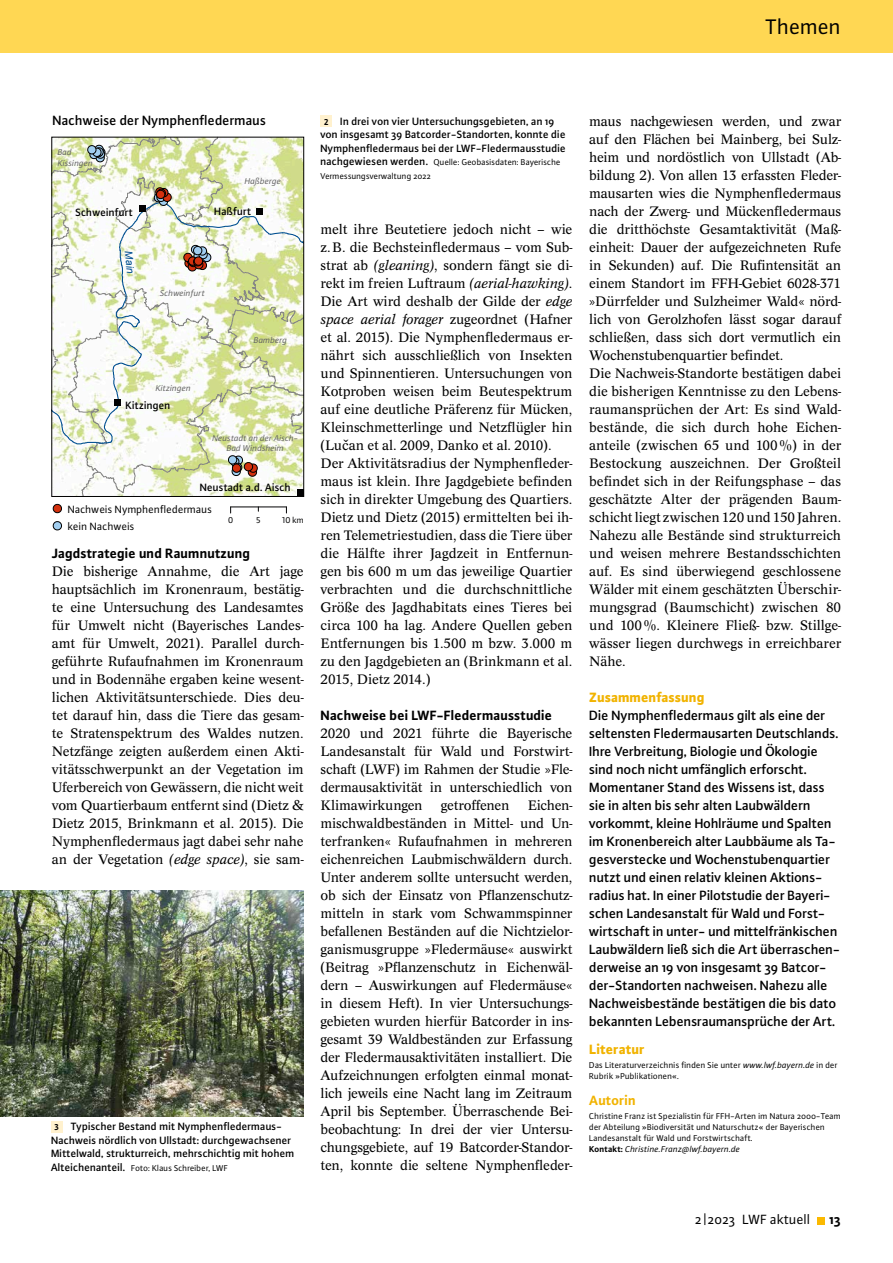
<style>
.page{position:relative;width:893px;height:1263px;background:#fff}
.page>*{position:absolute;margin:0;border:0;box-sizing:border-box;transform-origin:0 0}
.t1{font:22.5px "Plus Sans Pro";letter-spacing:-.005em;color:#000}
.t2{font:14.25px/18px "Concept Pro";letter-spacing:-.01em;color:#000;text-align:justify}
.t3{font:500 14.25px/18px "Plus Sans Pro";letter-spacing:-.01em;color:#000}
.t4{font:700 14.25px "Plus Sans Pro";color:#000}
.t5{font:800 14.25px "Plus Sans Pro";color:#f1b300}
.t6{font:14.25px "Plus Sans Pro";color:#000}
.t7{font:700 14.25px "Plus Sans Pro";color:#f1b300}
.t8{font:500 11.25px/13.5px "Plus Sans Pro";color:#000}
.t9{font:11.25px/17.2px "Plus Sans Pro";color:#000}
.t10{font:italic 10.5px "Arial";color:#004f90}
.t11{font:9px/11.2px "Plus Sans Pro";letter-spacing:.005em;color:#000}
.t12{font:italic 9px/10.5px "Plus Sans Pro";color:#636362}
.t13{font:9px "Plus Sans Pro";color:#020203}
.s1{font-style:italic}
.s2{font-weight:700;font-size:9px}
.s3{font-weight:500;font-size:11.25px}
.s4{font-weight:700}
</style>
<div class="page">
<div style="left:0;top:0;width:893px;height:53px;background:#ffd753"></div>
<div style="left:817px;top:1217px;width:8px;height:7px;background:#fbb900"></div>
<div style="left:51px;top:1121px;width:12px;height:11px;background:#fff1ce"></div>
<svg style="left:53px;top:521px;width:9px;height:9px"></svg>
<svg style="left:52px;top:136px;width:252px;height:359px"></svg>
<svg style="left:53px;top:504px;width:9px;height:9px"></svg>
<hr style="left:231px;top:507px;width:55px;height:1px;background:#020203">
<div style="left:320px;top:116px;width:12px;height:11px;background:#fff1ce"></div>
<img style="left:0;top:890px;width:303px;height:226px">
<div style="left:51px;top:137px;width:253px;height:360px;border:1px solid #000"></div>
<h1 class="t1" style="left:765px;top:12px;width:77px">Themen</h1>
<p class="t3" style="left:52px;top:111px;width:215px">Nachweise der Nymphenfledermaus</p>
<p class="t12" style="left:58px;top:147px;width:37px">Bad<br>Kissingen</p>
<p class="t8" style="left:75px;top:205px;width:59px">Schweinfurt</p>
<p class="t10" style="left:135px;top:250px;width:24px;rotate:84deg">Main</p>
<p class="t12" style="left:245px;top:176px;width:38px">Haßberge</p>
<p class="t8" style="left:214px;top:204px;width:39px">Haßfurt</p>
<p class="t12" style="left:160px;top:287px;width:46px">Schweinfurt</p>
<p class="t12" style="left:156px;top:382px;width:37px">Kitzingen</p>
<p class="t8" style="left:125px;top:398px;width:47px">Kitzingen</p>
<p class="t12" style="left:254px;top:335px;width:35px">Bamberg</p>
<p class="t12" style="left:212px;top:432px;width:88px;text-align:center">Neustadt an der Aisch-<br>Bad Windsheim</p>
<p class="t8" style="left:200px;top:480px;width:93px">Neustadt a.d. Aisch</p>
<p class="t9" style="left:68px;top:500px;width:146px">Nachweis Nymphenfledermaus kein Nachweis</p>
<p class="t13" style="left:228px;top:514px;width:7px">0</p>
<p class="t13" style="left:256px;top:514px;width:6px">5</p>
<p class="t13" style="left:282px;top:514px;width:23px">10 km</p>
<p class="t4" style="left:52px;top:543px;width:200px">Jagdstrategie und Raumnutzung</p>
<p class="t2" style="left:52px;top:562px;width:253px">Die bisherige Annahme, die Art jage hauptsächlich im Kronenraum, bestätig&shy;te eine Untersuchung des Landesamtes für Umwelt nicht (Bayerisches Landes&shy;amt für Umwelt, 2021). Parallel durch&shy;geführte Rufaufnahmen im Kronenraum und in Bodennähe ergaben keine wesent&shy;lichen Aktivitätsunterschiede. Dies deu&shy;tet darauf hin, dass die Tiere das gesam&shy;te Stratenspektrum des Waldes nutzen.<br>Netzfänge zeigten außerdem einen Akti&shy;vitätsschwerpunkt an der Vegetation im Uferbereich von Gewässern, die nicht weit vom Quartierbaum entfernt sind (Dietz &amp; Dietz 2015, Brinkmann et al. 2015). Die Nymphenfledermaus jagt dabei sehr nahe an der Vegetation <span class="s1">(edge space)</span>, sie sam-</p>
<p class="t8" style="left:51px;top:1119px;width:245px;text-indent:4px"><span class="s2">3</span> Typischer Bestand mit Nymphenfledermaus-<br>Nachweis nördlich von Ullstadt: durchgewachsener<br>Mittelwald, strukturreich, mehrschichtig mit hohem</p>
<p class="t11" style="left:51px;top:1162px;width:179px"><span class="s3">Alteichenanteil.</span> Foto: Klaus Schreiber, LWF</p>
<p class="t8" style="left:320px;top:114px;width:247px;text-indent:4px"><span class="s2">2</span> In drei von vier Untersuchungsgebieten, an 19 von insgesamt 39 Batcorder-Standorten, konnte die<br>Nymphenfledermaus bei der LWF-Fledermausstudie</p>
<p class="t11" style="left:320px;top:155px;width:242px;line-height:13.5px"><span class="s3">nachgewiesen werden.</span> Quelle: Geobasisdaten: Bayerische<br>Vermessungsverwaltung 2022</p>
<p class="t2" style="left:320px;top:220px;width:253px;text-align:left">melt ihre Beutetiere jedoch nicht – wie z.B. die Bechsteinfledermaus – vom Sub&shy;strat ab <span class="s1">(gleaning)</span>, sondern fängt sie di&shy;rekt im freien Luftraum <span class="s1">(aerial-hawking)</span>.<br>Die Art wird deshalb der Gilde der <span class="s1">edge space aerial forager</span> zugeordnet (Hafner et al. 2015). Die Nymphenfledermaus er&shy;nährt sich ausschließlich von Insekten und Spinnentieren. Untersuchungen von Kotproben weisen beim Beutespektrum auf eine deutliche Präferenz für Mücken, Kleinschmetterlinge und Netzflügler hin (Lučan et al. 2009, Danko et al. 2010).<br>Der Aktivitätsradius der Nymphenfleder&shy;maus ist klein. Ihre Jagdgebiete befinden sich in direkter Umgebung des Quartiers.<br>Dietz und Dietz (2015) ermittelten bei ih&shy;ren Telemetriestudien, dass die Tiere über die Hälfte ihrer Jagdzeit in Entfernun&shy;gen bis 600 m um das jeweilige Quartier verbrachten und die durchschnittliche Größe des Jagdhabitats eines Tieres bei circa 100 ha lag. Andere Quellen geben Entfernungen bis 1.500 m bzw. 3.000 m zu den Jagdgebieten an (Brinkmann et al.<br>2015, Dietz 2014.)</p>
<p class="t4" style="left:320px;top:704px;width:233px">Nachweise bei LWF-Fledermausstudie</p>
<p class="t2" style="left:320px;top:724px;width:253px">2020 und 2021 führte die Bayerische Landesanstalt für Wald und Forstwirt&shy;schaft (LWF) im Rahmen der Studie »Fle&shy;dermausaktivität in unterschiedlich von Klimawirkungen</p>
<p class="t2" style="left:320px;top:796px;width:253px;text-indent:207px">Eichen&shy;mischwaldbeständen in Mittel- und Un&shy;terfranken« Rufaufnahmen in mehreren eichenreichen Laubmischwäldern durch.<br>Unter anderem sollte untersucht werden, ob sich der Einsatz von Pflanzenschutz&shy;mitteln in stark vom Schwammspinner befallenen Beständen auf die Nichtzielor&shy;ganismusgruppe »Fledermäuse« auswirkt (Beitrag »Pflanzenschutz in Eichenwäl&shy;dern – Auswirkungen auf Fledermäuse« in diesem Heft). In vier Untersuchungs&shy;gebieten wurden hierfür Batcorder in ins&shy;gesamt 39 Waldbeständen zur Erfassung der Fledermausaktivitäten installiert. Die Aufzeichnungen erfolgten einmal monat&shy;lich jeweils eine Nacht lang im Zeitraum April bis September. Überraschende Bei&shy;beobachtung: In drei der vier Untersu&shy;chungsgebiete, auf 19 Batcorder-Standor&shy;ten, konnte die seltene Nymphenfleder-</p>
<p class="t2" style="left:441px;top:796px;width:70px">getroffenen</p>
<p class="t2" style="left:589px;top:112px;width:253px;text-align:left">maus nachgewiesen werden, und zwar auf den Flächen bei Mainberg, bei Sulz&shy;heim und nordöstlich von Ullstadt (Ab&shy;bildung 2). Von allen 13 erfassten Fleder&shy;mausarten wies die Nymphenfledermaus nach der Zwerg- und Mückenfledermaus die dritthöchste Gesamtaktivität (Maß&shy;einheit: Dauer der aufgezeichneten Rufe in Sekunden) auf. Die Rufintensität an einem Standort im FFH-Gebiet 6028-371 »Dürrfelder und Sulzheimer Wald« nörd&shy;lich von Gerolzhofen lässt sogar darauf schließen, dass sich dort vermutlich ein Wochenstubenquartier befindet.<br>Die Nachweis-Standorte bestätigen dabei die bisherigen Kenntnisse zu den Lebens&shy;raumansprüchen der Art: Es sind Wald&shy;bestände, die sich durch hohe Eichen&shy;anteile (zwischen 65 und 100%) in der Bestockung auszeichnen. Der Großteil befindet sich in der Reifungsphase – das geschätzte Alter der prägenden Baum&shy;schicht liegt zwischen 120 und 150 Jahren.<br>Nahezu alle Bestände sind strukturreich und weisen mehrere Bestandsschichten auf. Es sind überwiegend geschlossene Wälder mit einem geschätzten Überschir&shy;mungsgrad (Baumschicht) zwischen 80 und 100%. Kleinere Fließ- bzw. Stillge&shy;wässer liegen durchwegs in erreichbarer Nähe.</p>
<p class="t5" style="left:589px;top:686px;width:117px">Zusammenfassung</p>
<p class="t3" style="left:589px;top:705px;width:252px">Die Nymphenfledermaus gilt als eine der seltensten Fledermausarten Deutschlands.<br>Ihre Verbreitung, Biologie und Ökologie sind noch nicht umfänglich erforscht.<br>Momentaner Stand des Wissens ist, dass sie in alten bis sehr alten Laubwäldern vorkommt, kleine Hohlräume und Spalten im Kronenbereich alter Laubbäume als Ta&shy;gesverstecke und Wochenstubenquartier nutzt und einen relativ kleinen Aktions&shy;radius hat. In einer Pilotstudie der Bayeri&shy;schen Landesanstalt für Wald und Forst&shy;wirtschaft in unter- und mittelfränkischen Laubwäldern ließ sich die Art überraschen&shy;derweise an 19 von insgesamt 39 Batcor&shy;der-Standorten nachweisen. Nahezu alle Nachweisbestände bestätigen die bis dato bekannten Lebensraumansprüche der Art.</p>
<p class="t5" style="left:589px;top:1038px;width:57px">Literatur</p>
<p class="t11" style="left:589px;top:1059px;width:250px">Das Literaturverzeichnis finden Sie unter <span class="s1">www.lwf.bayern.de</span> in der<br>Rubrik »Publikationen«.</p>
<p class="t7" style="left:589px;top:1090px;width:48px">Autorin</p>
<p class="t11" style="left:589px;top:1109px;width:253px">Christine Franz ist Spezialistin für FFH-Arten im Natura 2000-Team der Abteilung »Biodiversität und Naturschutz« der Bayerischen Landesanstalt für Wald und Forstwirtschaft.<br><span class="s4">Kontakt:</span> <span class="s1">Christine.Franz@lwf.bayern.de</span></p>
<p class="t6" style="left:695px;top:1210px;width:117px">2 |2023 LWF aktuell</p>
<p class="t4" style="left:830px;top:1209px;width:13px">13</p>
</div>
